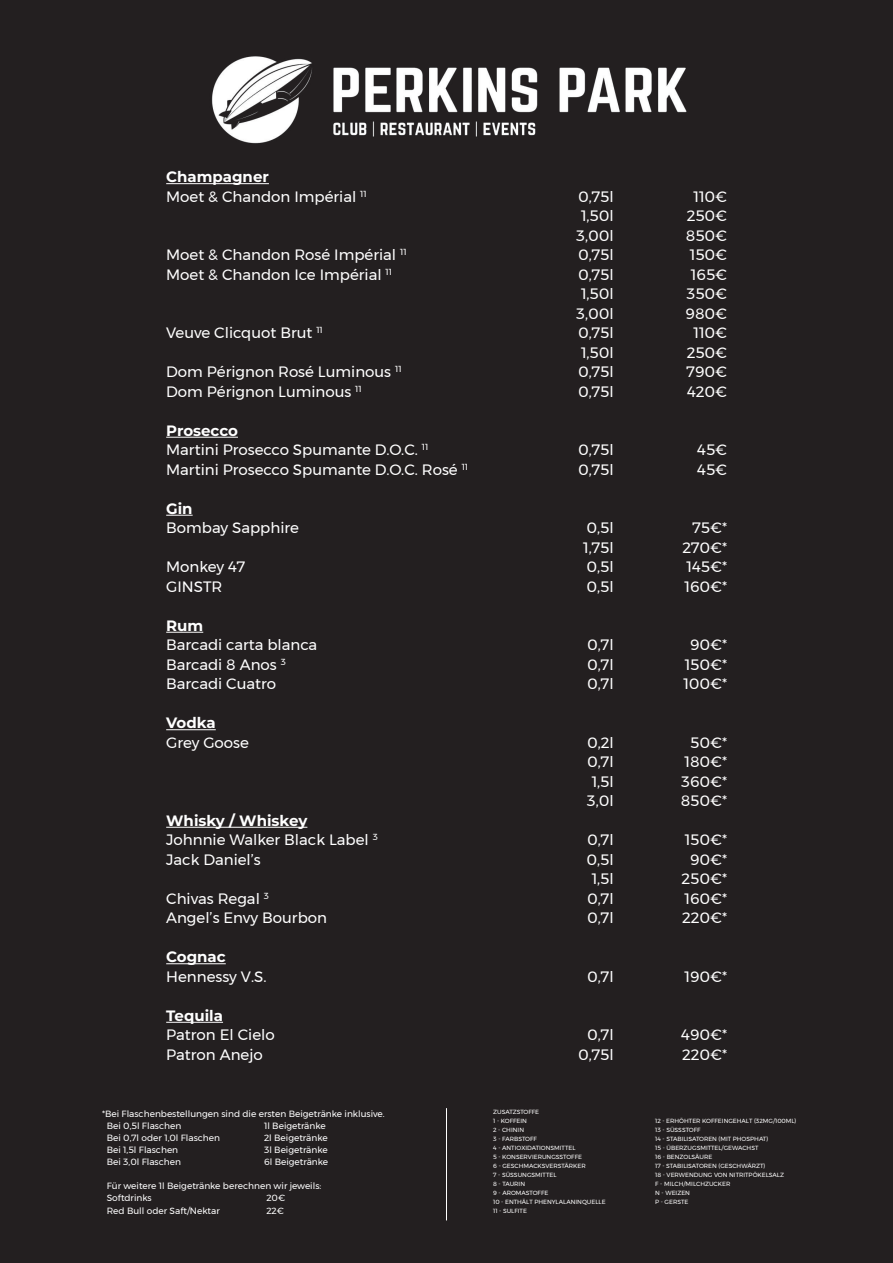
<style>
.page{position:relative;width:893px;height:1263px;background:#231f20}
.page>*{position:absolute;margin:0;border:0;box-sizing:border-box;transform-origin:0 0}
.t1{font:15px/19.5px "Montserrat";color:#fff}
.t2{font:700 15px "Montserrat";color:#fff}
.t3{font:9px/12px "Montserrat";color:#fff}
.t4{font:6px/9px "Montserrat";color:#fff}
.s1{font-weight:700}
</style>
<div class="page">
<hr style="left:166px;top:183px;width:103px;height:1px;background:#fff">
<hr style="left:166px;top:437px;width:72px;height:1px;background:#fff">
<svg style="left:166px;top:515px;width:27px;height:1px"></svg>
<hr style="left:166px;top:632px;width:37px;height:1px;background:#fff">
<hr style="left:166px;top:729px;width:50px;height:1px;background:#fff">
<hr style="left:166px;top:827px;width:141px;height:1px;background:#fff">
<hr style="left:166px;top:963px;width:60px;height:1px;background:#fff">
<hr style="left:166px;top:1022px;width:57px;height:1px;background:#fff">
<img style="left:179px;top:36px;width:535px;height:130px">
<hr style="left:446px;top:1108px;width:1px;height:112px;background:#fff">
<p class="t1" style="left:166px;top:167px;width:202px"><span class="s1">Champagner<br></span>Moet &amp; Chandon Impérial <sup>11</sup></p>
<p class="t1" style="left:166px;top:245px;width:242px">Moet &amp; Chandon Rosé Impérial <sup>11<br></sup>Moet &amp; Chandon Ice Impérial <sup>11</sup></p>
<p class="t1" style="left:166px;top:323px;width:158px">Veuve Clicquot Brut <sup>11</sup></p>
<p class="t1" style="left:166px;top:362px;width:237px">Dom Pérignon Rosé Luminous <sup>11<br></sup>Dom Pérignon Luminous <sup>11</sup></p>
<p class="t1" style="left:166px;top:420px;width:303px"><span class="s1">Prosecco<br></span>Martini Prosecco Spumante D.O.C. <sup>11<br></sup>Martini Prosecco Spumante D.O.C. Rosé <sup>11</sup></p>
<p class="t2" style="left:166px;top:498px;width:28px">Gin</p>
<p class="t1" style="left:166px;top:518px;width:134px">Bombay Sapphire</p>
<p class="t1" style="left:166px;top:557px;width:81px">Monkey 47<br>GINSTR</p>
<p class="t2" style="left:166px;top:615px;width:39px">Rum</p>
<p class="t1" style="left:166px;top:635px;width:153px">Barcadi carta blanca<br>Barcadi 8 Anos <sup>3<br></sup>Barcadi Cuatro</p>
<p class="t2" style="left:166px;top:713px;width:51px">Vodka</p>
<p class="t1" style="left:166px;top:732px;width:84px">Grey Goose</p>
<p class="t1" style="left:166px;top:810px;width:213px"><span class="s1">Whisky / Whiskey<br></span>Johnnie Walker Black Label <sup>3<br></sup>Jack Daniel’s</p>
<p class="t1" style="left:166px;top:888px;width:162px">Chivas Regal <sup>3<br></sup>Angel’s Envy Bourbon</p>
<p class="t2" style="left:166px;top:947px;width:61px">Cognac</p>
<p class="t1" style="left:166px;top:966px;width:102px">Hennessy V.S.</p>
<p class="t2" style="left:166px;top:1005px;width:58px">Tequila</p>
<p class="t1" style="left:166px;top:1025px;width:110px">Patron El Cielo<br>Patron Anejo</p>
<p class="t3" style="left:107px;top:1107px;width:279px;text-indent:-5px">*Bei Flaschenbestellungen sind die ersten Beigetränke inklusive.<br>Bei 0,5l Flaschen</p>
<p class="t3" style="left:264px;top:1119px;width:63px">1l Beigetränke</p>
<p class="t3" style="left:107px;top:1131px;width:115px">Bei 0,7l oder 1,0l Flaschen</p>
<p class="t3" style="left:264px;top:1131px;width:65px">2l Beigetränke</p>
<p class="t3" style="left:107px;top:1143px;width:73px">Bei 1,5l Flaschen</p>
<p class="t3" style="left:264px;top:1143px;width:65px">3l Beigetränke</p>
<p class="t3" style="left:107px;top:1155px;width:76px">Bei 3,0l Flaschen</p>
<p class="t3" style="left:264px;top:1155px;width:66px">6l Beigetränke</p>
<p class="t3" style="left:107px;top:1179px;width:216px">Für weitere 1l Beigetränke berechnen wir jeweils:<br>Softdrinks</p>
<p class="t3" style="left:266px;top:1191px;width:20px">20€</p>
<p class="t3" style="left:107px;top:1205px;width:115px">Red Bull oder Saft/Nektar</p>
<p class="t3" style="left:266px;top:1205px;width:19px">22€</p>
<p class="t1" style="left:576px;top:186px;width:39px;text-align:center">0,75l<br>1,50l<br>3,00l<br>0,75l<br>0,75l<br>1,50l<br>3,00l<br>0,75l<br>1,50l<br>0,75l<br>0,75l</p>
<p class="t1" style="left:578px;top:440px;width:37px">0,75l<br>0,75l</p>
<p class="t1" style="left:583px;top:518px;width:32px;text-align:justify">0,5l 1,75l 0,5l 0,5l</p>
<p class="t1" style="left:587px;top:635px;width:28px;text-align:justify">0,7l 0,7l 0,7l</p>
<p class="t1" style="left:587px;top:732px;width:28px;text-align:center">0,2l<br>0,7l<br>1,5l<br>3,0l</p>
<p class="t1" style="left:586px;top:830px;width:29px;text-align:center">0,7l<br>0,5l<br>1,5l<br>0,7l<br>0,7l</p>
<p class="t1" style="left:587px;top:966px;width:28px">0,7l</p>
<p class="t1" style="left:578px;top:1025px;width:37px;text-align:right">0,7l<br>0,75l</p>
<p class="t1" style="left:685px;top:186px;width:43px;text-align:center">110€<br>250€<br>850€<br>150€<br>165€<br>350€<br>980€<br>110€<br>250€<br>790€<br>420€</p>
<p class="t1" style="left:697px;top:440px;width:31px">45€<br>45€</p>
<p class="t1" style="left:682px;top:518px;width:46px;text-align:justify;text-indent:10px">75€* 270€* 145€* 160€*</p>
<p class="t1" style="left:683px;top:635px;width:45px;text-align:center">90€*<br>150€*<br>100€*</p>
<p class="t1" style="left:681px;top:732px;width:48px;text-align:justify;text-indent:10px">50€* 180€* 360€* 850€*</p>
<p class="t1" style="left:682px;top:830px;width:47px;text-align:center">150€*<br>90€*<br>250€*<br>160€*<br>220€*</p>
<p class="t1" style="left:684px;top:966px;width:44px">190€*</p>
<p class="t1" style="left:681px;top:1025px;width:47px">490€*<br>220€*</p>
<p class="t4" style="left:493px;top:1107px;width:47px">ZUSATZSTOFFE<br>1 - KOFFEIN</p>
<p class="t4" style="left:655px;top:1116px;width:143px">12 - ERHÖHTER KOFFEINGEHALT (32MG/100ML)</p>
<p class="t4" style="left:493px;top:1125px;width:32px">2 - CHININ</p>
<p class="t4" style="left:655px;top:1125px;width:47px">13 - SÜSSSTOFF</p>
<p class="t4" style="left:493px;top:1134px;width:45px">3 - FARBSTOFF</p>
<p class="t4" style="left:655px;top:1134px;width:114px">14 - STABILISATOREN (MIT PHOSPHAT)</p>
<p class="t4" style="left:493px;top:1143px;width:84px">4 - ANTIOXIDATIONSMITTEL</p>
<p class="t4" style="left:655px;top:1143px;width:105px">15 - ÜBERZUGSMITTEL/GEWACHST</p>
<p class="t4" style="left:493px;top:1152px;width:90px">5 - KONSERVIERUNGSSTOFFE</p>
<p class="t4" style="left:655px;top:1152px;width:59px">16 - BENZOLSÄURE</p>
<p class="t4" style="left:493px;top:1161px;width:94px">6 - GESCHMACKSVERSTÄRKER</p>
<p class="t4" style="left:655px;top:1161px;width:112px">17 - STABILISATOREN (GESCHWÄRZT)</p>
<p class="t4" style="left:493px;top:1170px;width:65px">7 - SÜSSUNGSMITTEL</p>
<p class="t4" style="left:655px;top:1170px;width:130px">18 - VERWENDUNG VON NITRITPÖKELSALZ</p>
<p class="t4" style="left:493px;top:1179px;width:33px">8 - TAURIN</p>
<p class="t4" style="left:655px;top:1179px;width:77px">F - MILCH/MILCHZUCKER</p>
<p class="t4" style="left:493px;top:1188px;width:57px">9 - AROMASTOFFE</p>
<p class="t4" style="left:655px;top:1188px;width:36px">N - WEIZEN</p>
<p class="t4" style="left:493px;top:1197px;width:114px">10 - ENTHÄLT PHENYLALANINQUELLE</p>
<p class="t4" style="left:655px;top:1197px;width:35px">P - GERSTE</p>
<p class="t4" style="left:493px;top:1206px;width:35px">11 - SULFITE</p>
</div>
